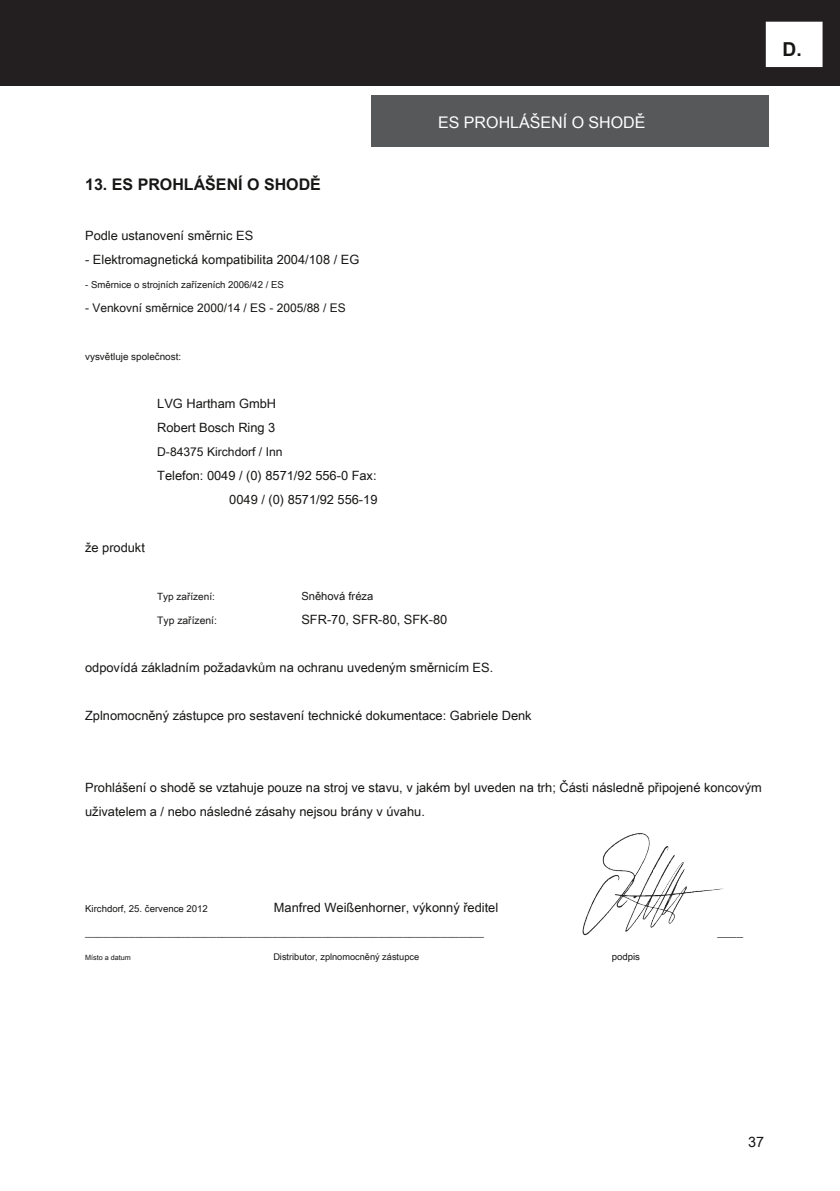
<style>
.page{position:relative;width:840px;height:1191px;background:#fff}
.page>*{position:absolute;margin:0;border:0;box-sizing:border-box;transform-origin:0 0}
.t1{font:700 19.2px "Arial Unicode MS";color:#171615}
.t2{font:700 16px "Arial Unicode MS";color:#171615}
.t3{font:16px "Arial Unicode MS";color:#fff}
.t4{font:14.4px "Arial Unicode MS";color:#171615}
.t5{font:12.8px/24px "Arial Unicode MS";color:#171615}
.t6{font:12.4px "Arial Unicode MS";color:#171615}
.t7{font:12.2px "Arial Unicode MS";color:#171615}
.t8{font:12px "Arial Unicode MS";color:#171615}
.t9{font:11.2px "Arial Unicode MS";color:#171615}
.t10{font:10.4px "Arial Unicode MS";color:#171615}
.t11{font:10px "Arial Unicode MS";color:#171615}
.t12{font:9.8px "Arial Unicode MS";color:#171615}
.t13{font:9.6px "Arial Unicode MS";color:#171615}
.t14{font:9.2px "Arial Unicode MS";color:#171615}
.t15{font:7.2px "Arial Unicode MS";color:#171615}
</style>
<div class="page">
<div style="left:0;top:0;width:839px;height:86px;background:#231f20"></div>
<div style="left:766px;top:23px;width:55px;height:43px;background:#fff"></div>
<div style="left:765px;top:22px;width:57px;height:45px;border:2px solid #fff"></div>
<img style="left:582px;top:833px;width:142px;height:103px">
<div style="left:371px;top:95px;width:397px;height:51px;background:#57585a"></div>
<p class="t2" style="left:85px;top:173px;width:237px">13. ES PROHLÁŠENÍ O SHODĚ</p>
<p class="t5" style="left:85px;top:223px;width:169px">Podle ustanovení směrnic ES</p>
<p class="t5" style="left:85px;top:247px;width:275px">- Elektromagnetická kompatibilita 2004/108 / EG</p>
<p class="t13" style="left:85px;top:278px;width:200px">- Směrnice o strojních zařízeních 2006/42 / ES</p>
<p class="t8" style="left:85px;top:299px;width:262px">- Venkovní směrnice 2000/14 / ES - 2005/88 / ES</p>
<p class="t3" style="left:438px;top:111px;width:209px">ES PROHLÁŠENÍ O SHODĚ</p>
<p class="t12" style="left:85px;top:350px;width:98px">vysvětluje společnost:</p>
<p class="t5" style="left:157px;top:391px;width:120px">LVG Hartham GmbH<br>Robert Bosch Ring 3</p>
<p class="t7" style="left:157px;top:443px;width:127px">D-84375 Kirchdorf / Inn</p>
<p class="t5" style="left:157px;top:463px;width:222px;text-align:right">Telefon: 0049 / (0) 8571/92 556-0 Fax:<br>0049 / (0) 8571/92 556-19</p>
<p class="t5" style="left:85px;top:535px;width:61px">že produkt</p>
<p class="t11" style="left:157px;top:589px;width:59px">Typ zařízení:</p>
<p class="t10" style="left:157px;top:613px;width:61px">Typ zařízení:</p>
<p class="t9" style="left:301px;top:588px;width:73px">Sněhová fréza</p>
<p class="t5" style="left:301px;top:607px;width:147px">SFR-70, SFR-80, SFK-80</p>
<p class="t5" style="left:85px;top:655px;width:409px">odpovídá základním požadavkům na ochranu uvedeným směrnicím ES.</p>
<p class="t5" style="left:85px;top:703px;width:448px">Zplnomocněný zástupce pro sestavení technické dokumentace: Gabriele Denk</p>
<p class="t5" style="left:85px;top:775px;width:677px">Prohlášení o shodě se vztahuje pouze na stroj ve stavu, v jakém byl uveden na trh; Části následně připojené koncovým uživatelem a / nebo následné zásahy nejsou brány v úvahu.</p>
<h1 class="t1" style="left:782px;top:35px;width:21px">D.</h1>
<p class="t5" style="left:274px;top:895px;width:226px">Manfred Weißenhorner, výkonný ředitel</p>
<p class="t13" style="left:85px;top:902px;width:124px">Kirchdorf, 25. července 2012</p>
<p class="t6" style="left:85px;top:923px;width:400px">________________________________________________________________</p>
<p class="t15" style="left:85px;top:952px;width:47px">Místo a datum</p>
<p class="t14" style="left:273px;top:950px;width:147px">Distributor, zplnomocněný zástupce</p>
<p class="t13" style="left:611px;top:950px;width:30px">podpis</p>
<p class="t5" style="left:717px;top:919px;width:27px">____</p>
<p class="t4" style="left:747px;top:1132px;width:18px">37</p>
</div>
